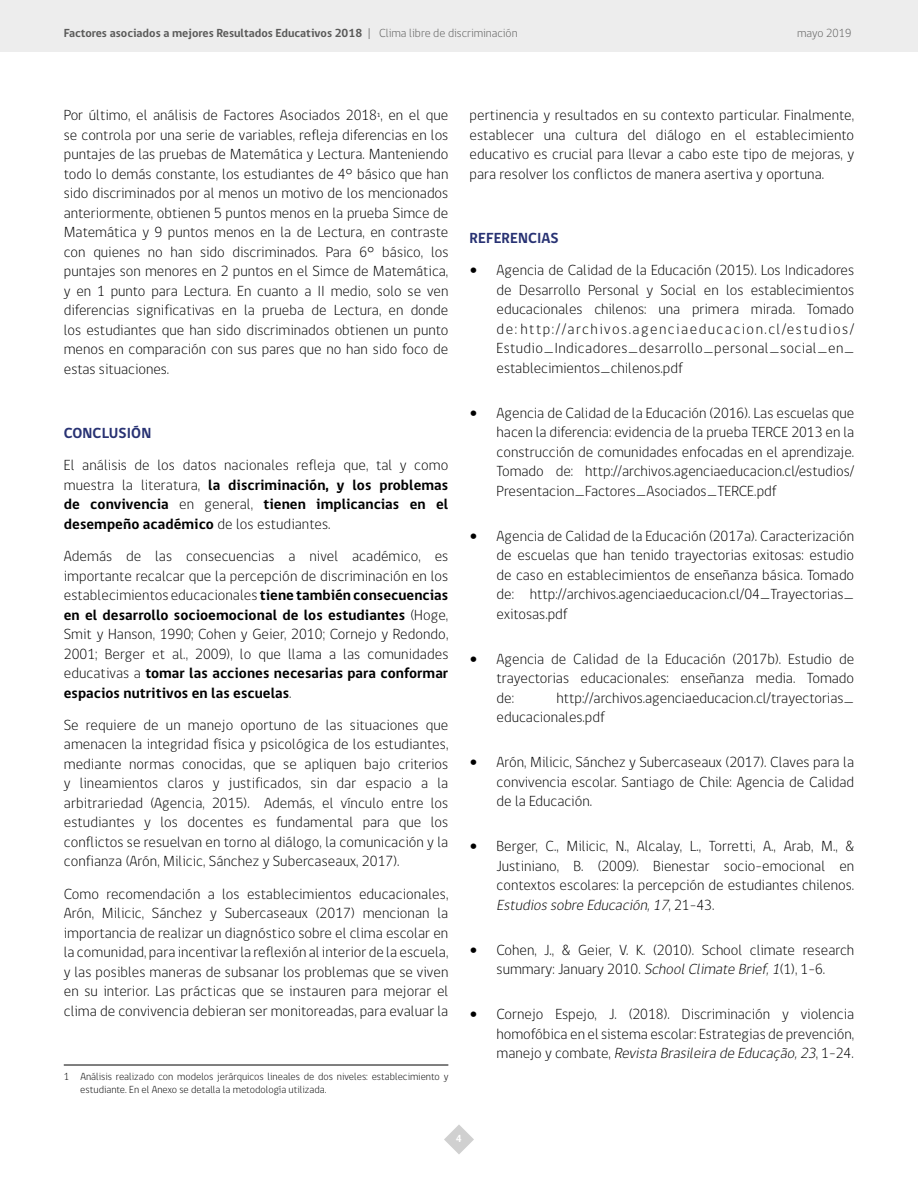
<style>
.page{position:relative;width:918px;height:1188px;background:#fff}
.page>*{position:absolute;margin:0;border:0;box-sizing:border-box;transform-origin:0 0}
.t1{font:300 15px/19.5px "gob CL";color:#000;text-align:justify}
.t2{font:700 15px "gob CL";letter-spacing:.005em;color:#283273}
.t3{font:700 12px "gob CL";color:#5a5a59}
.t4{font:300 12px "gob CL";color:#5a5a59}
.t5{font:300 10.5px/12.6px "gob CL";color:#000}
.t6{font:700 10.5px "gob CL";color:#fff}
.t7{font:6.15px "gob CL";color:#000}
.s1{font-weight:300}
.s2{font-weight:700}
.s3{font-family:"Verdana";font-weight:400}
.s4{font-style:italic}
</style>
<div class="page">
<div style="left:0;top:0;width:918px;height:52px;background:#ededed"></div>
<svg style="left:444px;top:1125px;width:30px;height:29px"></svg>
<hr style="left:64px;top:1065px;width:384px;height:1px;background:#000">
<p class="t3" style="left:64px;top:25px;width:455px">Factores asociados a mejores Resultados Educativos 2018 <span class="s1">| Clima libre de discriminación</span></p>
<p class="t4" style="left:797px;top:25px;width:56px">mayo 2019</p>
<p class="t1" style="left:64px;top:106px;width:386px">Por último, el análisis de Factores Asociados 2018 , en el que</p>
<p class="t7" style="left:377px;top:110px;width:5px">1</p>
<p class="t1" style="left:64px;top:125px;width:386px">se controla por una serie de variables, refleja diferencias en los puntajes de las pruebas de Matemática y Lectura. Manteniendo todo lo demás constante, los estudiantes de 4° básico que han sido discriminados por al menos un motivo de los mencionados anteriormente, obtienen 5 puntos menos en la prueba Simce de Matemática y 9 puntos menos en la de Lectura, en contraste con quienes no han sido discriminados. Para 6° básico, los puntajes son menores en 2 puntos en el Simce de Matemática, y en 1 punto para Lectura. En cuanto a II medio, solo se ven diferencias significativas en la prueba de Lectura, en donde los estudiantes que han sido discriminados obtienen un punto menos en comparación con sus pares que no han sido foco de estas situaciones.</p>
<p class="t2" style="left:64px;top:423px;width:89px">CONCLUSIÓN</p>
<p class="t1" style="left:64px;top:456px;width:386px">El análisis de los datos nacionales refleja que, tal y como muestra la literatura, <span class="s2">la discriminación, y los problemas de convivencia</span> en general, <span class="s2">tienen implicancias en el desempeño académico</span> de los estudiantes.</p>
<p class="t1" style="left:64px;top:547px;width:386px">Además de las consecuencias a nivel académico, es importante recalcar que la percepción de discriminación en los establecimientos educacionales <span class="s2">tiene también consecuencias en el desarrollo socioemocional de los estudiantes</span> (Hoge, Smit y Hanson, 1990; Cohen y Geier, 2010; Cornejo y Redondo, 2001; Berger et al., 2009), lo que llama a las comunidades educativas a <span class="s2">tomar las acciones necesarias para conformar espacios nutritivos en las escuelas</span>.</p>
<p class="t1" style="left:64px;top:715px;width:386px">Se requiere de un manejo oportuno de las situaciones que amenacen la integridad física y psicológica de los estudiantes, mediante normas conocidas, que se apliquen bajo criterios y lineamientos claros y justificados, sin dar espacio a la arbitrariedad (Agencia, 2015). Además, el vínculo entre los estudiantes y los docentes es fundamental para que los conflictos se resuelvan en torno al diálogo, la comunicación y la confianza (Arón, Milicic, Sánchez y Subercaseaux, 2017).</p>
<p class="t1" style="left:64px;top:884px;width:386px">Como recomendación a los establecimientos educacionales, Arón, Milicic, Sánchez y Subercaseaux (2017) mencionan la importancia de realizar un diagnóstico sobre el clima escolar en la comunidad, para incentivar la reflexión al interior de la escuela, y las posibles maneras de subsanar los problemas que se viven en su interior. Las prácticas que se instauren para mejorar el clima de convivencia debieran ser monitoreadas, para evaluar la</p>
<p class="t5" style="left:80px;top:1070px;width:370px;text-indent:-17px">1 Análisis realizado con modelos jerárquicos lineales de dos niveles: establecimiento y estudiante. En el Anexo se detalla la metodología utilizada.</p>
<p class="t1" style="left:470px;top:106px;width:386px">pertinencia y resultados en su contexto particular. Finalmente, establecer una cultura del diálogo en el establecimiento educativo es crucial para llevar a cabo este tipo de mejoras, y para resolver los conflictos de manera asertiva y oportuna.</p>
<p class="t2" style="left:470px;top:228px;width:91px">REFERENCIAS</p>
<p class="t1" style="left:497px;top:261px;width:359px;text-indent:-27px"><span class="s3">•</span> Agencia de Calidad de la Educación (2015). Los Indicadores de Desarrollo Personal y Social en los establecimientos educacionales chilenos: una primera mirada. Tomado de: http://archivos.agenciaeducacion.cl/estudios/ Estudio_Indicadores_desarrollo_personal_social_en_ establecimientos_chilenos.pdf</p>
<p class="t1" style="left:497px;top:403px;width:359px;text-indent:-27px"><span class="s3">•</span> Agencia de Calidad de la Educación (2016). Las escuelas que hacen la diferencia: evidencia de la prueba TERCE 2013 en la construcción de comunidades enfocadas en el aprendizaje.<br>Tomado de: http://archivos.agenciaeducacion.cl/estudios/ Presentacion_Factores_Asociados_TERCE.pdf</p>
<p class="t1" style="left:497px;top:526px;width:359px;text-indent:-27px"><span class="s3">•</span> Agencia de Calidad de la Educación (2017a). Caracterización de escuelas que han tenido trayectorias exitosas: estudio de caso en establecimientos de enseñanza básica. Tomado de: http://archivos.agenciaeducacion.cl/04_Trayectorias_ exitosas.pdf</p>
<p class="t1" style="left:497px;top:649px;width:359px;text-indent:-27px"><span class="s3">•</span> Agencia de Calidad de la Educación (2017b). Estudio de trayectorias educacionales: enseñanza media. Tomado de:</p>
<p class="t1" style="left:497px;top:688px;width:359px;text-indent:60px">http://archivos.agenciaeducacion.cl/trayectorias_ educacionales.pdf</p>
<p class="t1" style="left:497px;top:753px;width:359px;text-indent:-27px"><span class="s3">•</span> Arón, Milicic, Sánchez y Subercaseaux (2017). Claves para la convivencia escolar. Santiago de Chile: Agencia de Calidad de la Educación.</p>
<p class="t1" style="left:497px;top:837px;width:359px;text-indent:-27px"><span class="s3">•</span> Berger, C., Milicic, N., Alcalay, L., Torretti, A., Arab, M., &amp; Justiniano, B. (2009). Bienestar socio-emocional en contextos escolares: la percepción de estudiantes chilenos.<br><span class="s4">Estudiossobre Educación,17</span>, 2 1 - 4 3 .</p>
<p class="t1" style="left:470px;top:941px;width:386px;text-align:center"><span class="s3">•</span> Cohen, J., &amp; Geier, V. K. (2010). School climate research summary: January 2010. <span class="s4">SchoolClimate Brief,1</span>(1), 1-6.</p>
<p class="t1" style="left:497px;top:1005px;width:359px;text-indent:-27px"><span class="s3">•</span> Cornejo Espejo, J. (2018). Discriminación y violencia homofóbica en el sistema escolar: Estrategias de prevención, m a n e j o y c o m b a t e , <span class="s4">Revista Brasileira de Educação,23</span>, 1 - 2 4 .</p>
<p class="t6" style="left:456px;top:1132px;width:8px">4</p>
</div>
